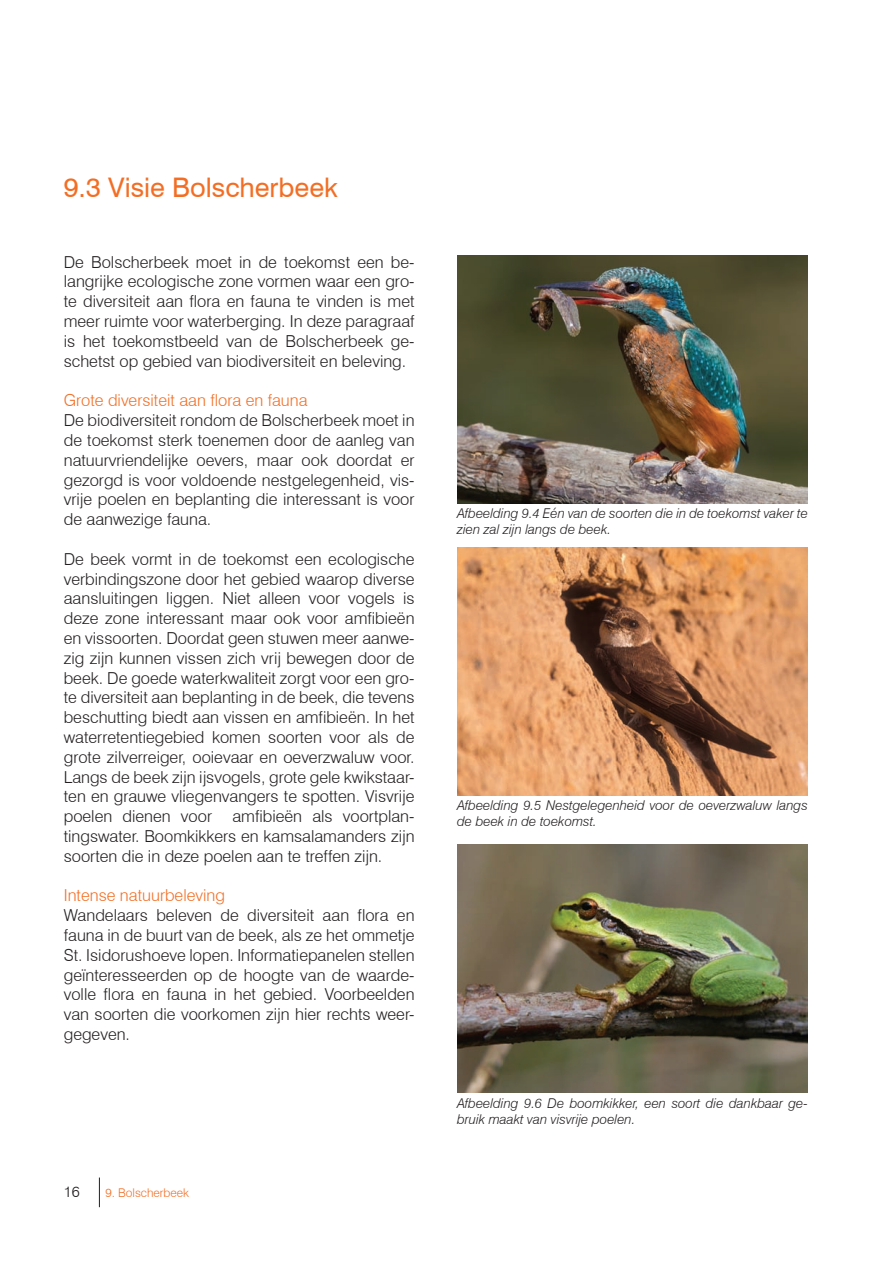
<style>
.page{position:relative;width:893px;height:1263px;background:#fff}
.page>*{position:absolute;margin:0;border:0;box-sizing:border-box;transform-origin:0 0}
.t1{font:27px "Swiss 721 BT";color:#f36e24}
.t2{font:300 16.5px/19.8px "Swiss 721 BT";color:#231f20;text-align:justify}
.t3{font:300 16.5px "Swiss 721 BT";color:#f36e24}
.t4{font:300 15px "Swiss 721 BT";color:#231f20}
.t5{font:italic 300 13.5px/16.2px "Swiss 721 BT";color:#231f20}
.t6{font:300 12px "Swiss 721 BT";color:#f36e24}
</style>
<div class="page">
<hr style="left:99px;top:1177px;width:1px;height:30px;background:#231f20">
<img style="left:457px;top:845px;width:351px;height:248px">
<img style="left:457px;top:255px;width:351px;height:248px">
<img style="left:457px;top:547px;width:351px;height:248px">
<h1 class="t1" style="left:64px;top:171px;width:276px">9.3 Visie Bolscherbeek</h1>
<p class="t2" style="left:64px;top:252px;width:352px">De Bolscherbeek moet in de toekomst een be&shy;langrijke ecologische zone vormen waar een gro&shy;te diversiteit aan flora en fauna te vinden is met meer ruimte voor waterberging. In deze paragraaf is het toekomstbeeld van de Bolscherbeek ge&shy;schetst op gebied van biodiversiteit en beleving.</p>
<p class="t3" style="left:64px;top:390px;width:245px">Grote diversiteit aan flora en fauna</p>
<p class="t2" style="left:64px;top:410px;width:352px">De biodiversiteit rondom de Bolscherbeek moet in de toekomst sterk toenemen door de aanleg van natuurvriendelijke oevers, maar ook doordat er gezorgd is voor voldoende nestgelegenheid, vis&shy;vrije poelen en beplanting die interessant is voor de aanwezige fauna.</p>
<p class="t2" style="left:64px;top:549px;width:352px">De beek vormt in de toekomst een ecologische verbindingszone door het gebied waarop diverse aansluitingen liggen. Niet alleen voor vogels is deze zone interessant maar ook voor amfibieën en vissoorten. Doordat geen stuwen meer aanwe&shy;zig zijn kunnen vissen zich vrij bewegen door de beek. De goede waterkwaliteit zorgt voor een gro&shy;te diversiteit aan beplanting in de beek, die tevens beschutting biedt aan vissen en amfibieën. In het waterretentiegebied komen soorten voor als de grote zilverreiger, ooievaar en oeverzwaluw voor.<br>Langs de beek zijn ijsvogels, grote gele kwikstaar&shy;ten en grauwe vliegenvangers te spotten. Visvrije poelen dienen voor amfibieën als voortplan&shy;tingswater. Boomkikkers en kamsalamanders zijn soorten die in deze poelen aan te treffen zijn.</p>
<p class="t3" style="left:64px;top:885px;width:163px">Intense natuurbeleving</p>
<p class="t2" style="left:64px;top:905px;width:352px">Wandelaars beleven de diversiteit aan flora en fauna in de buurt van de beek, als ze het ommetje St. Isidorushoeve lopen. Informatiepanelen stellen geïnteresseerden op de hoogte van de waarde&shy;volle flora en fauna in het gebied. Voorbeelden van soorten die voorkomen zijn hier rechts weer&shy;gegeven.</p>
<p class="t4" style="left:64px;top:1182px;width:17px">16</p>
<p class="t6" style="left:105px;top:1185px;width:85px">9. Bolscherbeek</p>
<p class="t5" style="left:457px;top:505px;width:352px">Afbeelding 9.4 Eén van de soorten die in de toekomst vaker te zien zal zijn langs de beek.</p>
<p class="t5" style="left:457px;top:797px;width:352px">Afbeelding 9.5 Nestgelegenheid voor de oeverzwaluw langs de beek in de toekomst.</p>
<p class="t5" style="left:457px;top:1095px;width:352px">Afbeelding 9.6 De boomkikker, een soort die dankbaar ge&shy;bruik maakt van visvrije poelen.</p>
</div>
